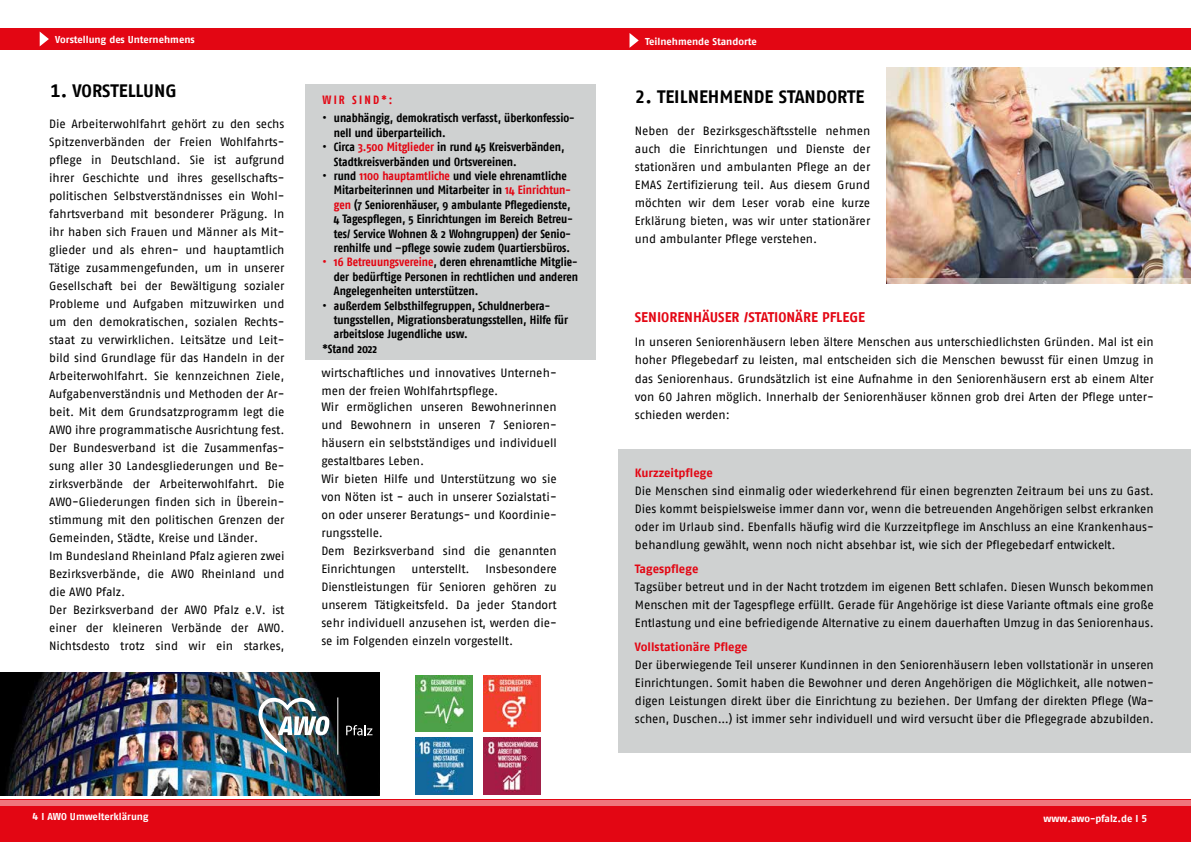
<style>
.page{position:relative;width:1191px;height:842px;background:#fff}
.page>*{position:absolute;margin:0;border:0;box-sizing:border-box;transform-origin:0 0}
.t1{font:700 18px "AWO Fago Office";color:#000}
.t2{font:700 14px "AWO Fago Office";color:#e30613}
.t3{font:12px/18px "AWO Fago Office";color:#000;text-align:justify}
.t4{font:700 12px/14.4px "AWO Fago Cond";color:#000}
.t5{font:700 12px "AWO Fago Office";letter-spacing:-.005em;color:#e30613}
.t6{font:700 12px "AWO Fago Cond";letter-spacing:.18em;color:#e30613}
.t7{font:700 10px "AWO Fago Office";color:#fff}
.s1{color:#e30613}
</style>
<div class="page">
<img style="left:886px;top:68px;width:305px;height:216px">
<div style="left:0;top:800px;width:1191px;height:42px;background:#e30613"></div>
<div style="left:0;top:28px;width:1191px;height:22px;background:#e30613"></div>
<div style="left:0;top:800px;width:1191px;height:5px;background:#ef757c"></div>
<svg style="left:40px;top:32px;width:9px;height:14px"></svg>
<div style="left:305px;top:85px;width:290px;height:275px;background:#cfd1d1"></div>
<img style="left:0;top:672px;width:380px;height:123px">
<img style="left:258px;top:698px;width:71px;height:55px">
<hr style="left:337px;top:697px;width:1px;height:58px;background:#fff">
<svg style="left:346px;top:725px;width:26px;height:10px"></svg>
<div style="left:618px;top:449px;width:573px;height:303px;background:#cfd1d1"></div>
<svg style="left:887px;top:278px;width:304px;height:6px;background:#bfb2ac"></svg>
<svg style="left:629px;top:33px;width:10px;height:15px"></svg>
<img style="left:484px;top:738px;width:56px;height:56px">
<img style="left:416px;top:738px;width:56px;height:56px">
<img style="left:416px;top:675px;width:56px;height:57px">
<img style="left:484px;top:675px;width:56px;height:57px">
<p class="t7" style="left:55px;top:34px;width:141px">Vorstellung des Unternehmens</p>
<p class="t1" style="left:50px;top:80px;width:128px">1. VORSTELLUNG</p>
<p class="t3" style="left:49px;top:115px;width:237px">Die Arbeiterwohlfahrt gehört zu den sechs Spitzenverbänden der Freien Wohlfahrts&shy;pflege in Deutschland. Sie ist aufgrund ihrer Geschichte und ihres gesellschafts&shy;politischen Selbstverständnisses ein Wohl&shy;fahrtsverband mit besonderer Prägung. In ihr haben sich Frauen und Männer als Mit&shy;glieder und als ehren- und hauptamtlich Tätige zusammengefunden, um in unserer Gesellschaft bei der Bewältigung sozialer Probleme und Aufgaben mitzuwirken und um den demokratischen, sozialen Rechts&shy;staat zu verwirklichen. Leitsätze und Leit&shy;bild sind Grundlage für das Handeln in der Arbeiterwohlfahrt. Sie kennzeichnen Ziele, Aufgabenverständnis und Methoden der Ar&shy;beit. Mit dem Grundsatzprogramm legt die AWO ihre programmatische Ausrichtung fest.</p>
<p class="t3" style="left:49px;top:439px;width:237px">Der Bundesverband ist die Zusammenfas&shy;sung aller 30 Landesgliederungen und Be&shy;zirksverbände der Arbeiterwohlfahrt. Die AWO-Gliederungen finden sich in Überein&shy;stimmung mit den politischen Grenzen der Gemeinden, Städte, Kreise und Länder.</p>
<p class="t3" style="left:49px;top:547px;width:237px">Im Bundesland Rheinland Pfalz agieren zwei Bezirksverbände, die AWO Rheinland und die AWO Pfalz.</p>
<p class="t3" style="left:49px;top:601px;width:237px">Der Bezirksverband der AWO Pfalz e.V. ist einer der kleineren Verbände der AWO.<br>Nichtsdesto trotz sind wir ein starkes,</p>
<p class="t6" style="left:322px;top:93px;width:71px">WIR SIND*:</p>
<p class="t4" style="left:334px;top:111px;width:242px;text-indent:-11px">• unabhängig, demokratisch verfasst, überkonfessio&shy;nell und überparteilich.</p>
<p class="t4" style="left:334px;top:140px;width:232px;text-indent:-11px">• Circa <span class="s1">3.500 Mitglieder</span> in rund 45 Kreisverbänden,<br>Stadtkreisverbänden und Ortsvereinen.</p>
<p class="t4" style="left:334px;top:168px;width:240px;text-indent:-11px">• rund <span class="s1">1100 hauptamtliche</span> und viele ehrenamtliche Mitarbeiterinnen und Mitarbeiter in <span class="s1">14 Einrichtun&shy;gen</span> (7 Seniorenhäuser, 9 ambulante Pflegedienste, 4 Tagespflegen, 5 Einrichtungen im Bereich Betreu&shy;tes/ Service Wohnen &amp; 2 Wohngruppen) der Senio&shy;renhilfe und –pflege sowie zudem Quartiersbüros.</p>
<p class="t4" style="left:334px;top:255px;width:246px;text-align:justify;text-indent:-11px"><span class="s1">• 16 Betreuungsvereine</span>, deren ehrenamtliche Mitglie&shy;der bedürftige Personen in rechtlichen und anderen Angelegenheiten unterstützen.</p>
<p class="t4" style="left:334px;top:298px;width:236px;text-indent:-11px">• außerdem Selbsthilfegruppen, Schuldnerbera&shy;tungsstellen, Migrationsberatungsstellen, Hilfe für arbeitslose Jugendliche usw.</p>
<p class="t4" style="left:322px;top:341px;width:56px">*Stand 2022</p>
<p class="t3" style="left:321px;top:364px;width:237px">wirtschaftliches und innovatives Unterneh&shy;men der freien Wohlfahrtspflege.</p>
<p class="t3" style="left:321px;top:397px;width:237px">Wir ermöglichen unseren Bewohnerinnen und Bewohnern in unseren 7 Senioren&shy;häusern ein selbstständiges und individuell</p>
<p class="t3" style="left:321px;top:451px;width:104px">gestaltbares Leben.</p>
<p class="t3" style="left:321px;top:469px;width:237px">Wir bieten Hilfe und Unterstützung wo sie von Nöten ist - auch in unserer Sozialstati&shy;on oder unserer Beratungs- und Koordinie&shy;rungsstelle.</p>
<p class="t3" style="left:321px;top:541px;width:237px">Dem Bezirksverband sind die genannten<br>Einrichtungen</p>
<p class="t3" style="left:321px;top:559px;width:237px;text-indent:164px">Insbesondere Dienstleistungen für Senioren gehören zu unserem Tätigkeitsfeld. Da jeder Standort sehr individuell anzusehen ist, werden die&shy;se im Folgenden einzeln vorgestellt.</p>
<p class="t3" style="left:411px;top:559px;width:60px">unterstellt.</p>
<p class="t7" style="left:645px;top:35px;width:113px">Teilnehmende Standorte</p>
<p class="t1" style="left:635px;top:86px;width:231px">2. TEILNEHMENDE STANDORTE</p>
<p class="t3" style="left:635px;top:122px;width:237px">Neben der Bezirksgeschäftsstelle nehmen auch die Einrichtungen und Dienste der stationären und ambulanten Pflege an der EMAS Zertifizierung teil. Aus diesem Grund möchten wir dem Leser vorab eine kurze Erklärung bieten, was wir unter stationärer und ambulanter Pflege verstehen.</p>
<p class="t2" style="left:635px;top:309px;width:232px">SENIORENHÄUSER /STATIONÄRE PFLEGE</p>
<p class="t3" style="left:635px;top:333px;width:520px">In unseren Seniorenhäusern leben ältere Menschen aus unterschiedlichsten Gründen. Mal ist ein hoher Pflegebedarf zu leisten, mal entscheiden sich die Menschen bewusst für einen Umzug in das Seniorenhaus. Grundsätzlich ist eine Aufnahme in den Seniorenhäusern erst ab einem Alter von 60 Jahren möglich. Innerhalb der Seniorenhäuser können grob drei Arten der Pflege unter&shy;schieden werden:</p>
<p class="t5" style="left:635px;top:466px;width:79px">Kurzzeitpflege</p>
<p class="t3" style="left:635px;top:481px;width:520px">Die Menschen sind einmalig oder wiederkehrend für einen begrenzten Zeitraum bei uns zu Gast.<br>Dies kommt beispielsweise immer dann vor, wenn die betreuenden Angehörigen selbst erkranken oder im Urlaub sind. Ebenfalls häufig wird die Kurzzeitpflege im Anschluss an eine Krankenhaus&shy;behandlung gewählt, wenn noch nicht absehbar ist, wie sich der Pflegebedarf entwickelt.</p>
<p class="t5" style="left:635px;top:562px;width:65px">Tagespflege</p>
<p class="t3" style="left:635px;top:577px;width:520px">Tagsüber betreut und in der Nacht trotzdem im eigenen Bett schlafen. Diesen Wunsch bekommen Menschen mit der Tagespflege erfüllt. Gerade für Angehörige ist diese Variante oftmals eine große Entlastung und eine befriedigende Alternative zu einem dauerhaften Umzug in das Seniorenhaus.</p>
<p class="t5" style="left:635px;top:640px;width:114px">Vollstationäre Pflege</p>
<p class="t3" style="left:635px;top:655px;width:520px">Der überwiegende Teil unserer Kundinnen in den Seniorenhäusern leben vollstationär in unseren Einrichtungen. Somit haben die Bewohner und deren Angehörigen die Möglichkeit, alle notwen&shy;digen Leistungen direkt über die Einrichtung zu beziehen. Der Umfang der direkten Pflege (Wa&shy;schen, Duschen…) ist immer sehr individuell und wird versucht über die Pflegegrade abzubilden.</p>
<p class="t7" style="left:33px;top:810px;width:118px">4 I AWO Umwelterklärung</p>
<p class="t7" style="left:1043px;top:813px;width:105px">www.awo-pfalz.de I 5</p>
</div>
